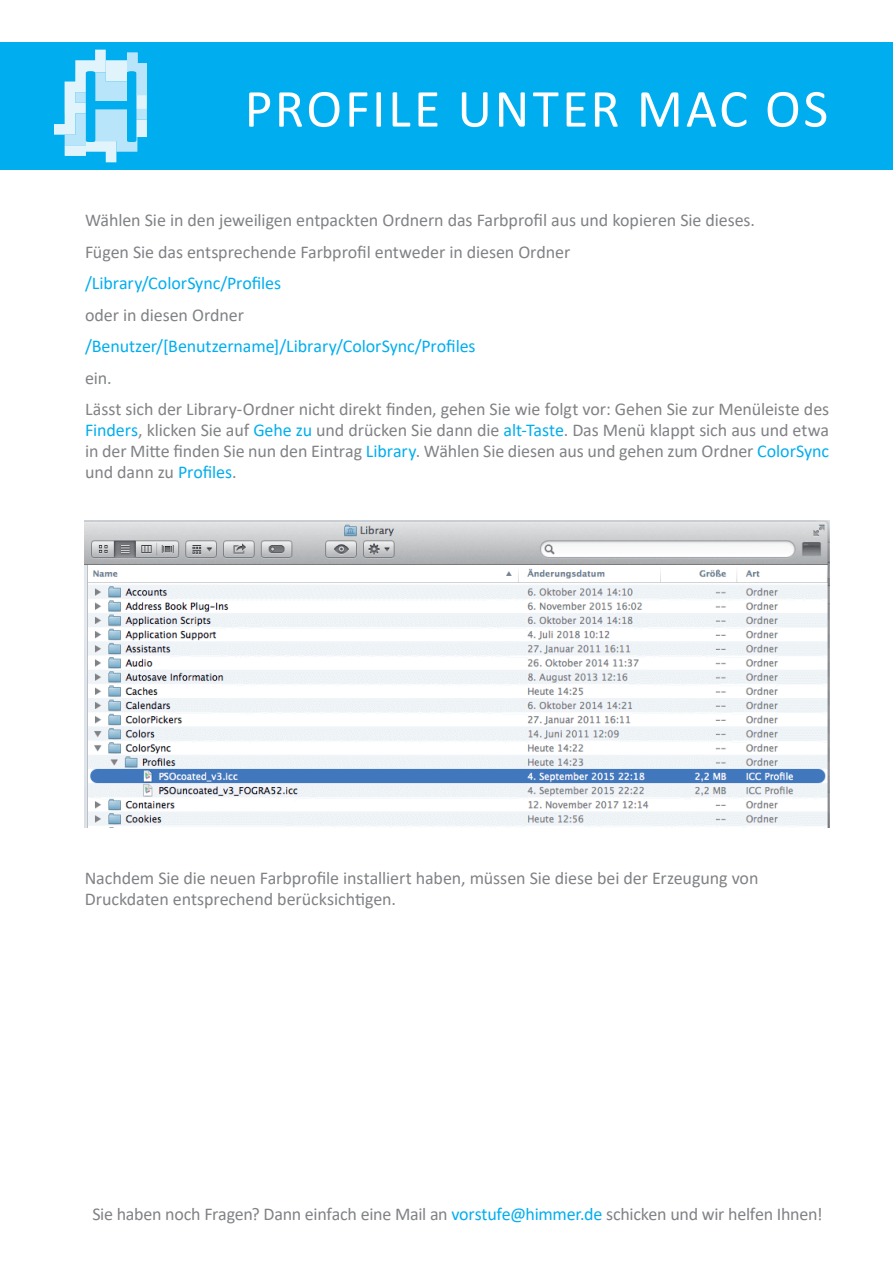
<style>
.page{position:relative;width:893px;height:1263px;background:#fff}
.page>*{position:absolute;margin:0;border:0;box-sizing:border-box;transform-origin:0 0}
.t1{font:54px "Calibri";letter-spacing:.045em;color:#fff}
.t2{font:18px/21px "Calibri";letter-spacing:-.005em;color:#808285}
.t3{font:18px "Calibri";letter-spacing:-.005em;color:#00aeef}
.s1{color:#00aeef}
</style>
<div class="page">
<div style="left:0;top:43px;width:893px;height:127px;background:#00aeef"></div>
<svg style="left:54px;top:50px;width:93px;height:112px"></svg>
<img style="left:85px;top:521px;width:744px;height:306px">
<h1 class="t1" style="left:245px;top:71px;width:585px">PROFILE UNTER MAC OS</h1>
<p class="t2" style="left:85px;top:204px;width:672px;line-height:31.5px">Wählen Sie in den jeweiligen entpackten Ordnern das Farbprofil aus und kopieren Sie dieses.<br>Fügen Sie das entsprechende Farbprofil entweder in diesen Ordner</p>
<p class="t3" style="left:85px;top:271px;width:198px">/Library/ColorSync/Profiles</p>
<p class="t2" style="left:85px;top:304px;width:161px">oder in diesen Ordner</p>
<p class="t3" style="left:85px;top:334px;width:392px">/Benutzer/[Benutzername]/Library/ColorSync/Profiles</p>
<p class="t2" style="left:85px;top:361px;width:746px;line-height:31.5px">ein.<br>Lässt sich der Library-Ordner nicht direkt finden, gehen Sie wie folgt vor: Gehen Sie zur Menüleiste des</p>
<p class="t2" style="left:85px;top:419px;width:746px;text-align:justify"><span class="s1">Finders</span>, klicken Sie auf <span class="s1">Gehe zu</span> und drücken Sie dann die <span class="s1">alt-Taste</span>. Das Menü klappt sich aus und etwa in der Mitte finden Sie nun den Eintrag <span class="s1">Library</span>. Wählen Sie diesen aus und gehen zum Ordner <span class="s1">ColorSync </span>und dann zu <span class="s1">Profiles</span>.</p>
<p class="t2" style="left:85px;top:867px;width:675px">Nachdem Sie die neuen Farbprofile installiert haben, müssen Sie diese bei der Erzeugung von<br>Druckdaten entsprechend berücksichtigen.</p>
<p class="t2" style="left:92px;top:1203px;width:732px">Sie haben noch Fragen? Dann einfach eine Mail an <span class="s1">vorstufe@himmer.de</span> schicken und wir helfen Ihnen!</p>
</div>
